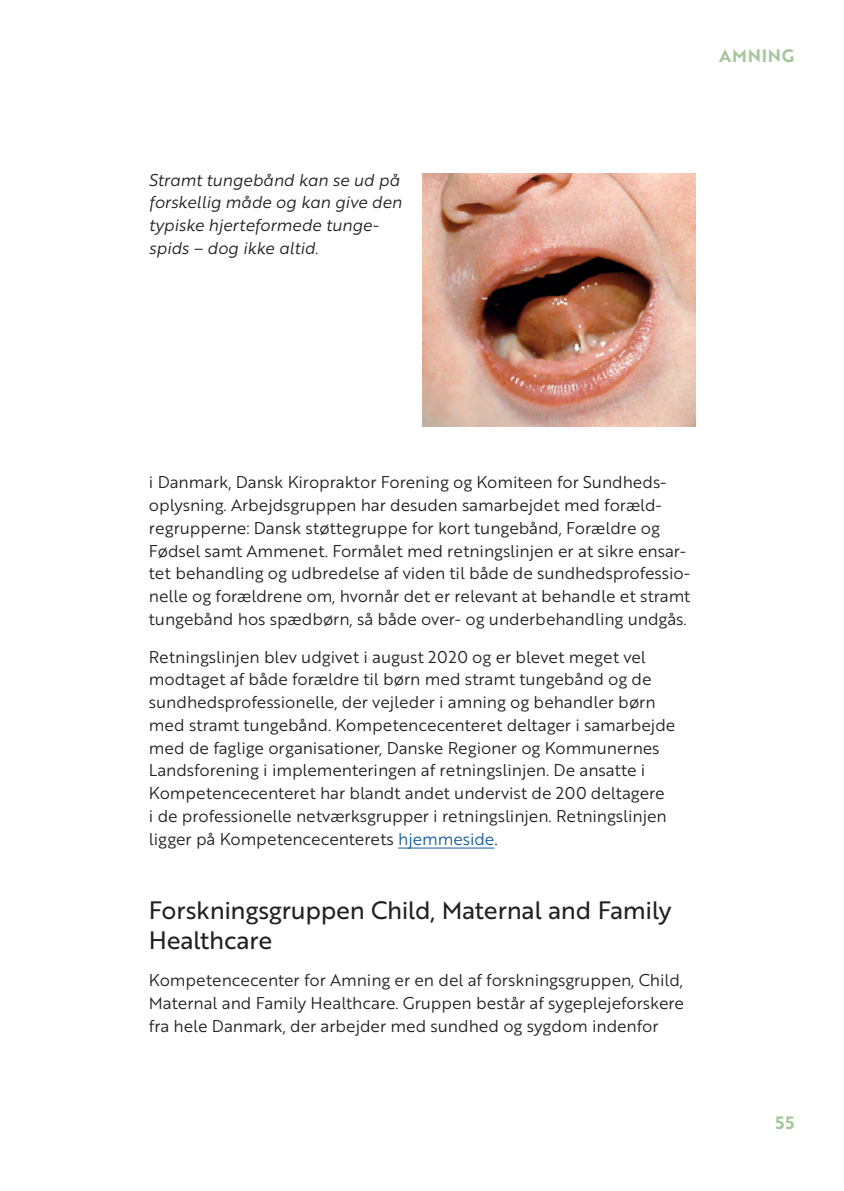
<style>
.page{position:relative;width:844px;height:1191px;background:#fff}
.page>*{position:absolute;margin:0;border:0;box-sizing:border-box;transform-origin:0 0}
.t1{font:24.5px/29.8px "Brother 1816 Regular";letter-spacing:-.015em;color:#231f20}
.t2{font:17.5px "Brother 1816 Bold";letter-spacing:.045em;color:#a5c79b}
.t3{font:16.62px/22.8px "Brother 1816 Book";letter-spacing:-.005em;color:#231f20}
.t4{font:16.62px/22.8px "Brother 1816 Book Italic";letter-spacing:-.005em;color:#231f20}
.s1{color:#175d9e}
</style>
<div class="page">
<hr style="left:398px;top:847px;width:96px;height:1px;background:#175d9e">
<img style="left:422px;top:174px;width:272px;height:253px">
<p class="t4" style="left:149px;top:168px;width:254px">Stramt tungebånd kan se ud på forskellig måde og kan give den typiske hjerteformede tunge&shy;spids – dog ikke altid.</p>
<p class="t2" style="left:719px;top:43px;width:77px">AMNING</p>
<p class="t3" style="left:149px;top:470px;width:543px">i Danmark, Dansk Kiropraktor Forening og Komiteen for Sundheds&shy;oplysning. Arbejdsgruppen har desuden samarbejdet med foræld&shy;regrupperne: Dansk støttegruppe for kort tungebånd, Forældre og Fødsel samt Ammenet. Formålet med retningslinjen er at sikre ensar&shy;tet behandling og udbredelse af viden til både de sundhedsprofessio&shy;nelle og forældrene om, hvornår det er relevant at behandle et stramt tungebånd hos spædbørn, så både over- og underbehandling undgås.</p>
<p class="t3" style="left:149px;top:644px;width:528px">Retningslinjen blev udgivet i august 2020 og er blevet meget vel modtaget af både forældre til børn med stramt tungebånd og de sundhedsprofessionelle, der vejleder i amning og behandler børn med stramt tungebånd. Kompetencecenteret deltager i samarbejde med de faglige organisationer, Danske Regioner og Kommunernes Landsforening i implementeringen af retningslinjen. De ansatte i Kompetencecenteret har blandt andet undervist de 200 deltagere<br>i de professionelle netværksgrupper i retningslinjen. Retningslinjen ligger på Kompetencecenterets <span class="s1">hjemmeside</span>.</p>
<h1 class="t1" style="left:149px;top:894px;width:524px">Forskningsgruppen Child, Maternal and Family<br>Healthcare</h1>
<p class="t3" style="left:149px;top:968px;width:536px;text-align:justify">Kompetencecenter for Amning er en del af forskningsgruppen, Child, Maternal and Family Healthcare. Gruppen består af sygeplejeforskere fra hele Danmark, der arbejder med sundhed og sygdom indenfor</p>
<p class="t2" style="left:775px;top:1109px;width:20px">55</p>
</div>
